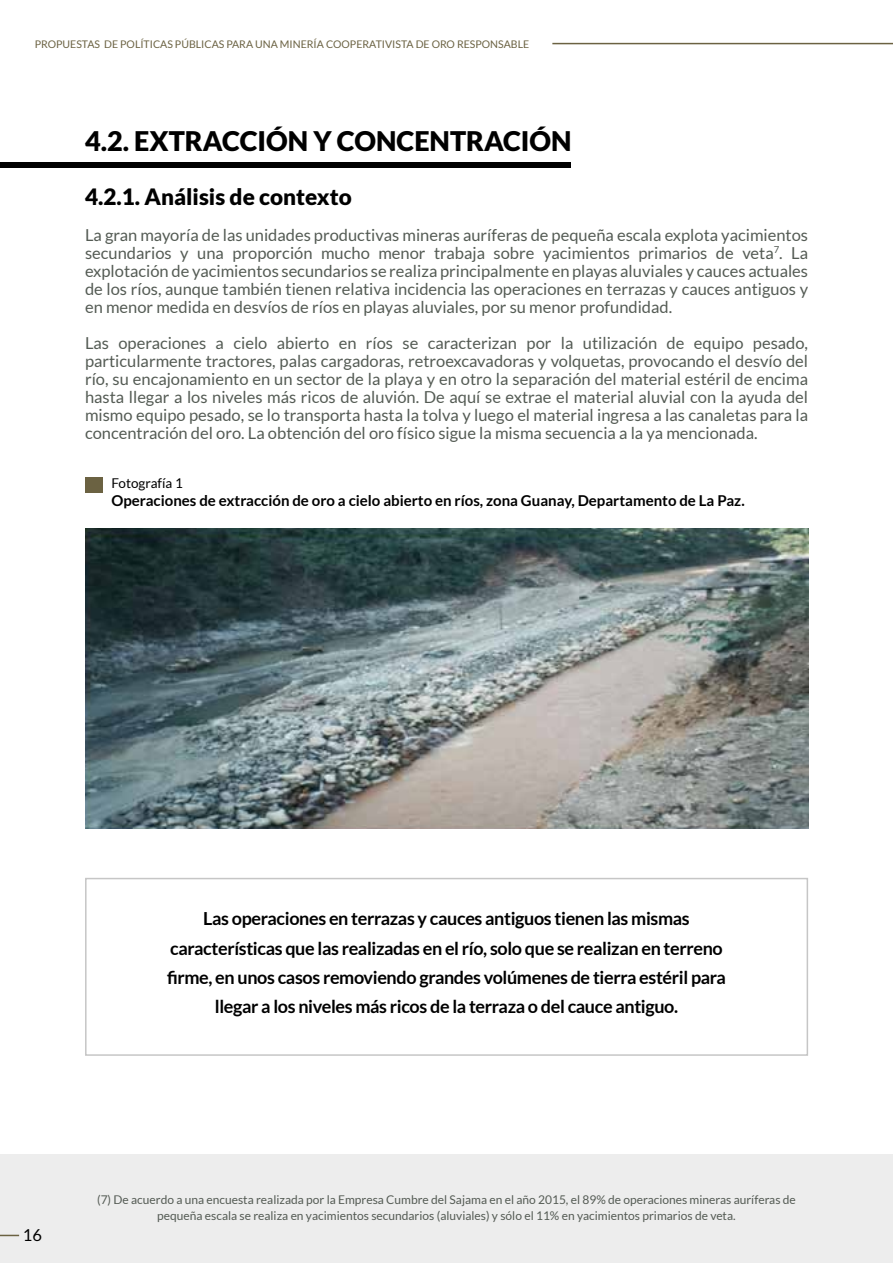
<style>
.page{position:relative;width:893px;height:1263px;background:#fff}
.page>*{position:absolute;margin:0;border:0;box-sizing:border-box;transform-origin:0 0}
.t1{font:900 27px "Lato";color:#000}
.t2{font:900 22.5px "Lato";color:#000}
.t3{font:700 18px/29.4px "Lato";letter-spacing:-.02em;color:#000;text-align:center}
.t4{font:16.5px/18px "Lato";color:#545b54;text-align:justify}
.t5{font:16.5px "Lato";color:#000}
.t6{font:700 15px "Lato";color:#000}
.t7{font:13.5px "Lato";color:#000}
.t8{font:12px/16.2px "Lato";color:#545b54;text-align:center}
.t9{font:10.5px "Lato";color:#6b6242}
</style>
<div class="page">
<div style="left:0;top:1154px;width:893px;height:109px;background:#ededed"></div>
<img style="left:85px;top:528px;width:723px;height:300px">
<div style="left:85px;top:477px;width:18px;height:16px;background:#6b6242"></div>
<div style="left:85px;top:878px;width:723px;height:178px;border:2px solid #c6c6c6"></div>
<div style="left:0;top:162px;width:570px;height:6px;background:#000"></div>
<hr style="left:552px;top:43px;width:341px;height:1px;background:#6b6242">
<svg style="left:0;top:1235px;width:19px;height:1px"></svg>
<p class="t9" style="left:35px;top:38px;width:496px">PROPUESTAS DE POLÍTICAS PÚBLICAS PARA UNA MINERÍA COOPERATIVISTA DE ORO RESPONSABLE</p>
<h1 class="t1" style="left:85px;top:126px;width:488px">4.2. EXTRACCIÓN Y CONCENTRACIÓN</h1>
<h2 class="t2" style="left:85px;top:184px;width:268px">4.2.1. Análisis de contexto</h2>
<p class="t4" style="left:85px;top:226px;width:725px">La gran mayoría de las unidades productivas mineras auríferas de pequeña escala explota yacimientos secundarios y una proporción mucho menor trabaja sobre yacimientos primarios de veta<sup>7</sup>. La explotación de yacimientos secundarios se realiza principalmente en playas aluviales y cauces actuales de los ríos, aunque también tienen relativa incidencia las operaciones en terrazas y cauces antiguos y en menor medida en desvíos de ríos en playas aluviales, por su menor profundidad.</p>
<p class="t4" style="left:85px;top:334px;width:725px">Las operaciones a cielo abierto en ríos se caracterizan por la utilización de equipo pesado, particularmente tractores, palas cargadoras, retroexcavadoras y volquetas, provocando el desvío del río, su encajonamiento en un sector de la playa y en otro la separación del material estéril de encima hasta llegar a los niveles más ricos de aluvión. De aquí se extrae el material aluvial con la ayuda del mismo equipo pesado, se lo transporta hasta la tolva y luego el material ingresa a las canaletas para la concentración del oro. La obtención del oro físico sigue la misma secuencia a la ya mencionada.</p>
<p class="t7" style="left:111px;top:476px;width:73px">Fotografía 1</p>
<p class="t6" style="left:111px;top:492px;width:635px">Operaciones de extracción de oro a cielo abierto en ríos, zona Guanay, Departamento de La Paz.</p>
<p class="t3" style="left:167px;top:904px;width:561px">Las operaciones en terrazas y cauces antiguos tienen las mismas características que las realizadas en el río, solo que se realizan en terreno firme, en unos casos removiendo grandes volúmenes de tierra estéril para llegar a los niveles más ricos de la terraza o del cauce antiguo.</p>
<p class="t5" style="left:23px;top:1226px;width:21px">16</p>
<p class="t8" style="left:97px;top:1191px;width:700px">(7) De acuerdo a una encuesta realizada por la Empresa Cumbre del Sajama en el año 2015, el 89% de operaciones mineras auríferas de pequeña escala se realiza en yacimientos secundarios (aluviales) y sólo el 11% en yacimientos primarios de veta.</p>
</div>
